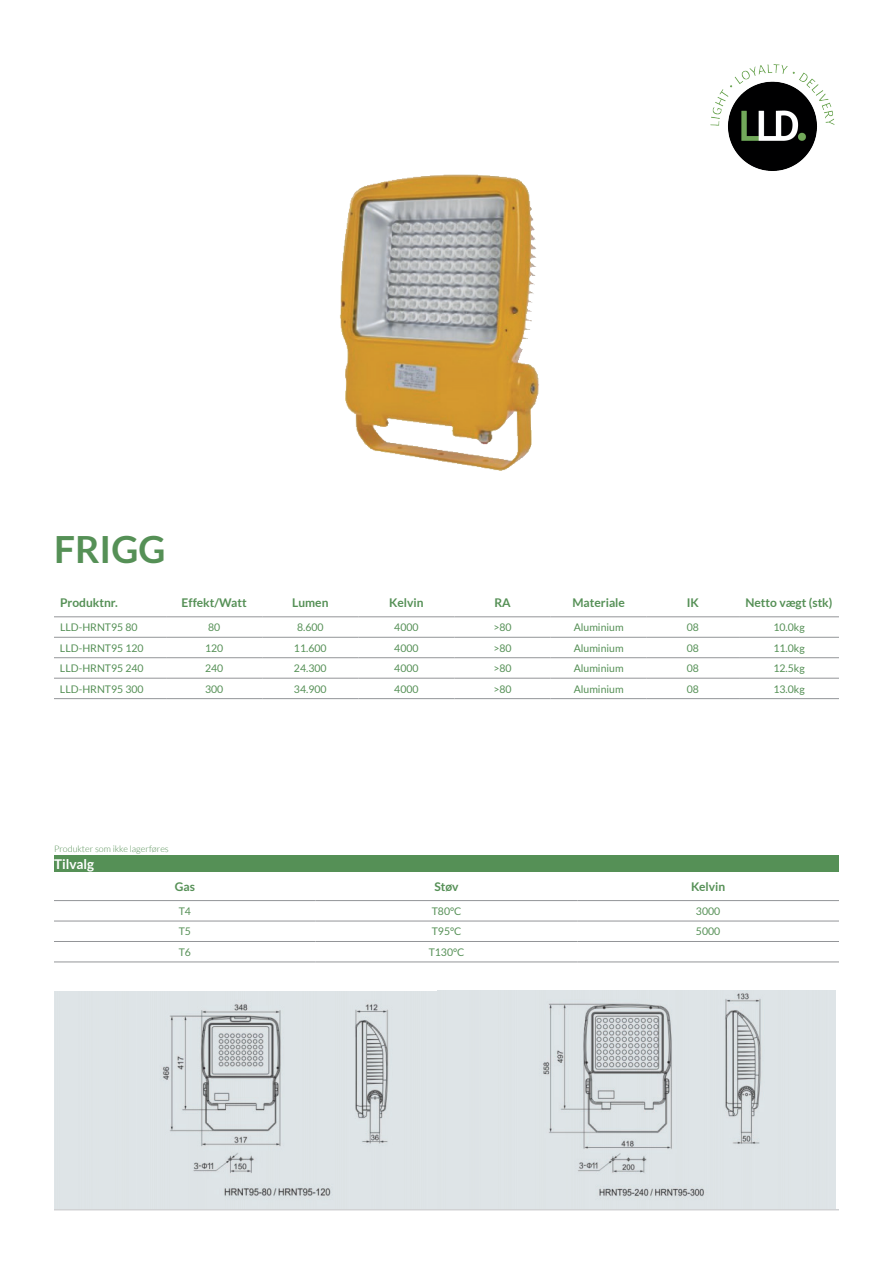
<style>
.page{position:relative;width:893px;height:1263px;background:#fff}
.page>*{position:absolute;margin:0;border:0;box-sizing:border-box;transform-origin:0 0}
.t1{font:700 37.5px "Lato";color:#559056}
.t2{font:700 13.5px "Lato";color:#fff}
.t3{font:700 12px "Lato";color:#559056}
.t4{font:10.5px "Lato";color:#559056}
.t5{font:300 9px "Lato";color:#559056}
</style>
<div class="page">
<hr style="left:54px;top:1209px;width:785px;height:1px;background:#d1d2d4">
<hr style="left:54px;top:637px;width:112px;height:1px;background:#939598">
<hr style="left:166px;top:637px;width:96px;height:1px;background:#939598">
<hr style="left:262px;top:637px;width:96px;height:1px;background:#939598">
<hr style="left:358px;top:637px;width:96px;height:1px;background:#939598">
<hr style="left:454px;top:637px;width:97px;height:1px;background:#939598">
<hr style="left:551px;top:637px;width:96px;height:1px;background:#939598">
<hr style="left:647px;top:637px;width:92px;height:1px;background:#939598">
<hr style="left:739px;top:637px;width:100px;height:1px;background:#939598">
<hr style="left:54px;top:657px;width:112px;height:1px;background:#939598">
<hr style="left:166px;top:657px;width:96px;height:1px;background:#939598">
<hr style="left:262px;top:657px;width:96px;height:1px;background:#939598">
<hr style="left:358px;top:657px;width:96px;height:1px;background:#939598">
<hr style="left:454px;top:657px;width:97px;height:1px;background:#939598">
<hr style="left:551px;top:657px;width:96px;height:1px;background:#939598">
<hr style="left:647px;top:657px;width:92px;height:1px;background:#939598">
<hr style="left:739px;top:657px;width:100px;height:1px;background:#939598">
<hr style="left:54px;top:678px;width:112px;height:1px;background:#939598">
<hr style="left:166px;top:678px;width:96px;height:1px;background:#939598">
<hr style="left:262px;top:678px;width:96px;height:1px;background:#939598">
<hr style="left:358px;top:678px;width:96px;height:1px;background:#939598">
<hr style="left:454px;top:678px;width:97px;height:1px;background:#939598">
<hr style="left:551px;top:678px;width:96px;height:1px;background:#939598">
<hr style="left:647px;top:678px;width:92px;height:1px;background:#939598">
<hr style="left:739px;top:678px;width:100px;height:1px;background:#939598">
<hr style="left:54px;top:698px;width:112px;height:1px;background:#939598">
<hr style="left:166px;top:698px;width:96px;height:1px;background:#939598">
<hr style="left:262px;top:698px;width:96px;height:1px;background:#939598">
<hr style="left:358px;top:698px;width:96px;height:1px;background:#939598">
<hr style="left:454px;top:698px;width:97px;height:1px;background:#939598">
<hr style="left:551px;top:698px;width:96px;height:1px;background:#939598">
<hr style="left:647px;top:698px;width:92px;height:1px;background:#939598">
<hr style="left:739px;top:698px;width:100px;height:1px;background:#939598">
<hr style="left:54px;top:616px;width:112px;height:1px;background:#939598">
<hr style="left:166px;top:616px;width:96px;height:1px;background:#939598">
<hr style="left:262px;top:616px;width:96px;height:1px;background:#939598">
<hr style="left:358px;top:616px;width:96px;height:1px;background:#939598">
<hr style="left:454px;top:616px;width:97px;height:1px;background:#939598">
<hr style="left:551px;top:616px;width:96px;height:1px;background:#939598">
<hr style="left:647px;top:616px;width:92px;height:1px;background:#939598">
<hr style="left:739px;top:616px;width:100px;height:1px;background:#939598">
<img style="left:710px;top:64px;width:125px;height:107px">
<img style="left:340px;top:174px;width:199px;height:297px">
<hr style="left:54px;top:921px;width:262px;height:1px;background:#939598">
<hr style="left:316px;top:921px;width:261px;height:1px;background:#939598">
<hr style="left:577px;top:921px;width:262px;height:1px;background:#939598">
<hr style="left:54px;top:941px;width:262px;height:1px;background:#939598">
<hr style="left:316px;top:941px;width:261px;height:1px;background:#939598">
<hr style="left:577px;top:941px;width:262px;height:1px;background:#939598">
<hr style="left:54px;top:961px;width:262px;height:1px;background:#939598">
<hr style="left:316px;top:961px;width:261px;height:1px;background:#939598">
<hr style="left:577px;top:961px;width:262px;height:1px;background:#939598">
<hr style="left:54px;top:900px;width:262px;height:1px;background:#939598">
<hr style="left:316px;top:900px;width:261px;height:1px;background:#939598">
<hr style="left:577px;top:900px;width:262px;height:1px;background:#939598">
<div style="left:54px;top:855px;width:785px;height:16px;background:#559056"></div>
<img style="left:54px;top:991px;width:782px;height:218px">
<h1 class="t1" style="left:54px;top:528px;width:113px">FRIGG</h1>
<p class="t3" style="left:60px;top:596px;width:59px">Produktnr.</p>
<p class="t3" style="left:182px;top:596px;width:67px">Effekt/Watt</p>
<p class="t3" style="left:292px;top:596px;width:38px">Lumen</p>
<p class="t3" style="left:389px;top:596px;width:36px">Kelvin</p>
<p class="t3" style="left:494px;top:596px;width:18px">RA</p>
<p class="t3" style="left:572px;top:596px;width:54px">Materiale</p>
<p class="t3" style="left:687px;top:596px;width:14px">IK</p>
<p class="t3" style="left:745px;top:596px;width:89px">Netto vægt (stk)</p>
<p class="t4" style="left:60px;top:622px;width:79px">LLD-HRNT95 80</p>
<p class="t4" style="left:208px;top:622px;width:14px">80</p>
<p class="t4" style="left:297px;top:622px;width:28px">8.600</p>
<p class="t4" style="left:394px;top:622px;width:26px">4000</p>
<p class="t4" style="left:493px;top:622px;width:20px">&gt;80</p>
<p class="t4" style="left:574px;top:622px;width:51px">Aluminium</p>
<p class="t4" style="left:687px;top:622px;width:14px">08</p>
<p class="t4" style="left:773px;top:622px;width:33px">10.0kg</p>
<p class="t4" style="left:60px;top:642px;width:85px">LLD-HRNT95 120</p>
<p class="t4" style="left:205px;top:642px;width:20px">120</p>
<p class="t4" style="left:294px;top:642px;width:34px">11.600</p>
<p class="t4" style="left:394px;top:642px;width:26px">4000</p>
<p class="t4" style="left:493px;top:642px;width:20px">&gt;80</p>
<p class="t4" style="left:574px;top:642px;width:51px">Aluminium</p>
<p class="t4" style="left:687px;top:642px;width:14px">08</p>
<p class="t4" style="left:773px;top:642px;width:33px">11.0kg</p>
<p class="t4" style="left:60px;top:662px;width:85px">LLD-HRNT95 240</p>
<p class="t4" style="left:205px;top:662px;width:20px">240</p>
<p class="t4" style="left:294px;top:662px;width:34px">24.300</p>
<p class="t4" style="left:394px;top:662px;width:26px">4000</p>
<p class="t4" style="left:493px;top:662px;width:20px">&gt;80</p>
<p class="t4" style="left:574px;top:662px;width:51px">Aluminium</p>
<p class="t4" style="left:687px;top:662px;width:14px">08</p>
<p class="t4" style="left:773px;top:662px;width:33px">12.5kg</p>
<p class="t4" style="left:60px;top:683px;width:85px">LLD-HRNT95 300</p>
<p class="t4" style="left:205px;top:683px;width:20px">300</p>
<p class="t4" style="left:294px;top:683px;width:34px">34.900</p>
<p class="t4" style="left:394px;top:683px;width:26px">4000</p>
<p class="t4" style="left:493px;top:683px;width:20px">&gt;80</p>
<p class="t4" style="left:574px;top:683px;width:51px">Aluminium</p>
<p class="t4" style="left:687px;top:683px;width:14px">08</p>
<p class="t4" style="left:773px;top:683px;width:33px">13.0kg</p>
<p class="t5" style="left:54px;top:844px;width:116px">Produkter som ikke lagerføres</p>
<p class="t2" style="left:54px;top:856px;width:42px">Tilvalg</p>
<p class="t3" style="left:175px;top:879px;width:22px">Gas</p>
<p class="t3" style="left:434px;top:879px;width:26px">Støv</p>
<p class="t3" style="left:691px;top:879px;width:36px">Kelvin</p>
<p class="t4" style="left:179px;top:905px;width:14px">T4</p>
<p class="t4" style="left:432px;top:905px;width:31px">T80°C</p>
<p class="t4" style="left:696px;top:905px;width:26px">3000</p>
<p class="t4" style="left:179px;top:926px;width:14px">T5</p>
<p class="t4" style="left:432px;top:926px;width:31px">T95°C</p>
<p class="t4" style="left:696px;top:926px;width:26px">5000</p>
<p class="t4" style="left:179px;top:946px;width:14px">T6</p>
<p class="t4" style="left:429px;top:946px;width:37px">T130°C</p>
</div>
